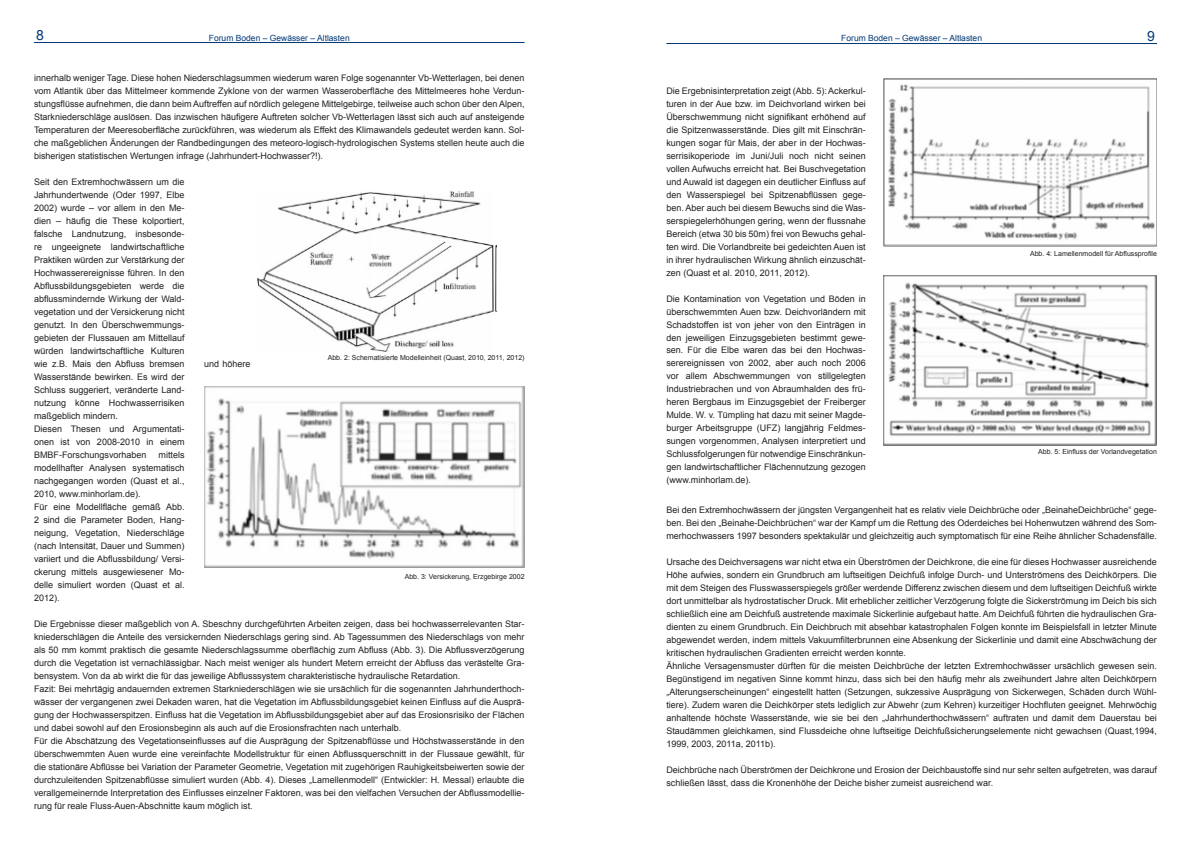
<style>
.page{position:relative;width:1191px;height:842px;background:#fff}
.page>*{position:absolute;margin:0;border:0;box-sizing:border-box;transform-origin:0 0}
.t1{font:14px "Arial";color:#013775}
.t2{font:9px/13px "Arial";color:#231f20;text-align:justify}
.t3{font:8.5px "Arial";color:#013775}
.t4{font:7px "Arial";color:#231f20}
</style>
<div class="page">
<hr style="left:34px;top:42px;width:490px;height:1px;background:#013775">
<hr style="left:666px;top:43px;width:491px;height:1px;background:#013775">
<img style="left:258px;top:191px;width:239px;height:161px">
<img style="left:204px;top:386px;width:320px;height:181px">
<img style="left:883px;top:79px;width:274px;height:168px">
<img style="left:883px;top:276px;width:274px;height:170px">
<h1 class="t1" style="left:36px;top:26px;width:9px">8</h1>
<p class="t3" style="left:209px;top:32px;width:142px">Forum Boden – Gewässer – Altlasten</p>
<p class="t3" style="left:841px;top:32px;width:142px">Forum Boden – Gewässer – Altlasten</p>
<h1 class="t1" style="left:1147px;top:27px;width:9px">9</h1>
<p class="t2" style="left:34px;top:71px;width:492px">innerhalb weniger Tage. Diese hohen Niederschlagsummen wiederum waren Folge sogenannter Vb-Wetterlagen, bei denen vom Atlantik über das Mittelmeer kommende Zyklone von der warmen Wasseroberfläche des Mittelmeeres hohe Verdun&shy;stungsflüsse aufnehmen, die dann beim Auftreffen auf nördlich gelegene Mittelgebirge, teilweise auch schon über den Alpen, Starkniederschläge auslösen. Das inzwischen häufigere Auftreten solcher Vb-Wetterlagen lässt sich auch auf ansteigende Temperaturen der Meeresoberfläche zurückführen, was wiederum als Effekt des Klimawandels gedeutet werden kann. Sol&shy;che maßgeblichen Änderungen der Randbedingungen des meteoro-logisch-hydrologischen Systems stellen heute auch die bisherigen statistischen Wertungen infrage (Jahrhundert-Hochwasser?!).</p>
<p class="t2" style="left:34px;top:175px;width:152px">Seit den Extremhochwässern um die Jahrhundertwende (Oder 1997, Elbe 2002) wurde – vor allem in den Me&shy;dien – häufig die These kolportiert, falsche Landnutzung, insbesonde&shy;re ungeeignete landwirtschaftliche Praktiken würden zur Verstärkung der Hochwasserereignisse führen. In den Abflussbildungsgebieten werde die abflussmindernde Wirkung der Wald&shy;vegetation und der Versickerung nicht genutzt. In den Überschwemmungs&shy;gebieten der Flussauen am Mittellauf würden landwirtschaftliche Kulturen wie z.B. Mais den Abfluss bremsen</p>
<p class="t2" style="left:666px;top:84px;width:201px">Die Ergebnisinterpretation zeigt (Abb. 5): Ackerkul&shy;turen in der Aue bzw. im Deichvorland wirken bei Überschwemmung nicht signifikant erhöhend auf die Spitzenwasserstände. Dies gilt mit Einschrän&shy;kungen sogar für Mais, der aber in der Hochwas&shy;serrisikoperiode im Juni/Juli noch nicht seinen vollen Aufwuchs erreicht hat. Bei Buschvegetation und Auwald ist dagegen ein deutlicher Einfluss auf den Wasserspiegel bei Spitzenabflüssen gege&shy;ben. Aber auch bei diesem Bewuchs sind die Was&shy;serspiegelerhöhungen gering, wenn der flussnahe Bereich (etwa 30 bis 50m) frei von Bewuchs gehal&shy;ten wird. Die Vorlandbreite bei gedeichten Auen ist in ihrer hydraulischen Wirkung ähnlich einzuschät&shy;zen (Quast et al. 2010, 2011, 2012).</p>
<p class="t2" style="left:666px;top:292px;width:201px">Die Kontamination von Vegetation und Böden in überschwemmten Auen bzw. Deichvorländern mit Schadstoffen ist von jeher von den Einträgen in den jeweiligen Einzugsgebieten bestimmt gewe&shy;sen. Für die Elbe waren das bei den Hochwas&shy;serereignissen von 2002, aber auch noch 2006 vor allem Abschwemmungen von stillgelegten Industriebrachen und von Abraumhalden des frü&shy;heren Bergbaus im Einzugsgebiet der Freiberger Mulde. W. v. Tümpling hat dazu mit seiner Magde&shy;burger Arbeitsgruppe (UFZ) langjährig Feldmes&shy;sungen vorgenommen, Analysen interpretiert und Schlussfolgerungen für notwendige Einschränkun&shy;gen landwirtschaftlicher Flächennutzung gezogen (www.minhorlam.de).</p>
<p class="t4" style="left:1030px;top:249px;width:128px">Abb. 4: Lamellenmodell für Abflussprofile</p>
<p class="t4" style="left:328px;top:353px;width:198px">Abb. 2: Schematisierte Modelleinheit (Quast, 2010, 2011, 2012)</p>
<p class="t2" style="left:204px;top:357px;width:48px">und höhere</p>
<p class="t2" style="left:34px;top:370px;width:152px;text-align:left">Wasserstände bewirken. Es wird der<br>Schluss suggeriert, veränderte Land&shy;nutzung könne Hochwasserrisiken maßgeblich mindern.<br>Diesen Thesen und Argumentati&shy;onen ist von 2008-2010 in einem<br>BMBF-Forschungsvorhaben</p>
<p class="t4" style="left:1038px;top:447px;width:120px">Abb. 5: Einfluss der Vorlandvegetation</p>
<p class="t2" style="left:34px;top:448px;width:152px;text-align:left;text-indent:124px">mittels modellhafter Analysen systematisch nachgegangen worden (Quast et al.,<br>2010, www.minhorlam.de).<br>Für eine Modellfläche gemäß Abb.<br>2 sind die Parameter Boden, Hang&shy;neigung, Vegetation, Niederschläge (nach Intensität, Dauer und Summen) variiert und die Abflussbildung/ Versi&shy;ckerung mittels ausgewiesener Mo&shy;delle simuliert worden (Quast et al.<br>2012).</p>
<p class="t2" style="left:34px;top:617px;width:492px;text-align:left">Die Ergebnisse dieser maßgeblich von A. Sbeschny durchgeführten Arbeiten zeigen, dass bei hochwasserrelevanten Star&shy;kniederschlägen die Anteile des versickernden Niederschlags gering sind. Ab Tagessummen des Niederschlags von mehr als 50 mm kommt praktisch die gesamte Niederschlagssumme oberflächig zum Abfluss (Abb. 3). Die Abflussverzögerung durch die Vegetation ist vernachlässigbar. Nach meist weniger als hundert Metern erreicht der Abfluss das verästelte Gra&shy;bensystem. Von da ab wirkt die für das jeweilige Abflusssystem charakteristische hydraulische Retardation.<br>Fazit: Bei mehrtägig andauernden extremen Starkniederschlägen wie sie ursächlich für die sogenannten Jahrhunderthoch&shy;wässer der vergangenen zwei Dekaden waren, hat die Vegetation im Abflussbildungsgebiet keinen Einfluss auf die Ausprä&shy;gung der Hochwasserspitzen. Einfluss hat die Vegetation im Abflussbildungsgebiet aber auf das Erosionsrisiko der Flächen und dabei sowohl auf den Erosionsbeginn als auch auf die Erosionsfrachten nach unterhalb.<br>Für die Abschätzung des Vegetationseinflusses auf die Ausprägung der Spitzenabflüsse und Höchstwasserstände in den überschwemmten Auen wurde eine vereinfachte Modellstruktur für einen Abflussquerschnitt in der Flussaue gewählt, für die stationäre Abflüsse bei Variation der Parameter Geometrie, Vegetation mit zugehörigen Rauhigkeitsbeiwerten sowie der durchzuleitenden Spitzenabflüsse simuliert wurden (Abb. 4). Dieses „Lamellenmodell“ (Entwickler: H. Messal) erlaubte die verallgemeinernde Interpretation des Einflusses einzelner Faktoren, was bei den vielfachen Versuchen der Abflussmodellie&shy;rung für reale Fluss-Auen-Abschnitte kaum möglich ist.</p>
<p class="t2" style="left:666px;top:503px;width:492px">Bei den Extremhochwässern der jüngsten Vergangenheit hat es relativ viele Deichbrüche oder „BeinaheDeichbrüche“ gege&shy;ben. Bei den „Beinahe-Deichbrüchen“ war der Kampf um die Rettung des Oderdeiches bei Hohenwutzen während des Som&shy;merhochwassers 1997 besonders spektakulär und gleichzeitig auch symptomatisch für eine Reihe ähnlicher Schadensfälle.</p>
<p class="t2" style="left:666px;top:555px;width:492px;text-align:left">Ursache des Deichversagens war nicht etwa ein Überströmen der Deichkrone, die eine für dieses Hochwasser ausreichende Höhe aufwies, sondern ein Grundbruch am luftseitigen Deichfuß infolge Durch- und Unterströmens des Deichkörpers. Die mit dem Steigen des Flusswasserspiegels größer werdende Differenz zwischen diesem und dem luftseitigen Deichfuß wirkte dort unmittelbar als hydrostatischer Druck. Mit erheblicher zeitlicher Verzögerung folgte die Sickerströmung im Deich bis sich schließlich eine am Deichfuß austretende maximale Sickerlinie aufgebaut hatte. Am Deichfuß führten die hydraulischen Gra&shy;dienten zu einem Grundbruch. Ein Deichbruch mit absehbar katastrophalen Folgen konnte im Beispielsfall in letzter Minute abgewendet werden, indem mittels Vakuumfilterbrunnen eine Absenkung der Sickerlinie und damit eine Abschwächung der kritischen hydraulischen Gradienten erreicht werden konnte.<br>Ähnliche Versagensmuster dürften für die meisten Deichbrüche der letzten Extremhochwässer ursächlich gewesen sein.<br>Begünstigend im negativen Sinne kommt hinzu, dass sich bei den häufig mehr als zweihundert Jahre alten Deichkörpern „Alterungserscheinungen“ eingestellt hatten (Setzungen, sukzessive Ausprägung von Sickerwegen, Schäden durch Wühl&shy;tiere). Zudem waren die Deichkörper stets lediglich zur Abwehr (zum Kehren) kurzeitiger Hochfluten geeignet. Mehrwöchig anhaltende höchste Wasserstände, wie sie bei den „Jahrhunderthochwässern“ auftraten und damit dem Dauerstau bei Staudämmen gleichkamen, sind Flussdeiche ohne luftseitige Deichfußsicherungselemente nicht gewachsen (Quast,1994, 1999, 2003, 2011a, 2011b).</p>
<p class="t2" style="left:666px;top:763px;width:492px">Deichbrüche nach Überströmen der Deichkrone und Erosion der Deichbaustoffe sind nur sehr selten aufgetreten, was darauf schließen lässt, dass die Kronenhöhe der Deiche bisher zumeist ausreichend war.</p>
<p class="t4" style="left:405px;top:572px;width:121px">Abb. 3: Versickerung, Erzgebirge 2002</p>
</div>
